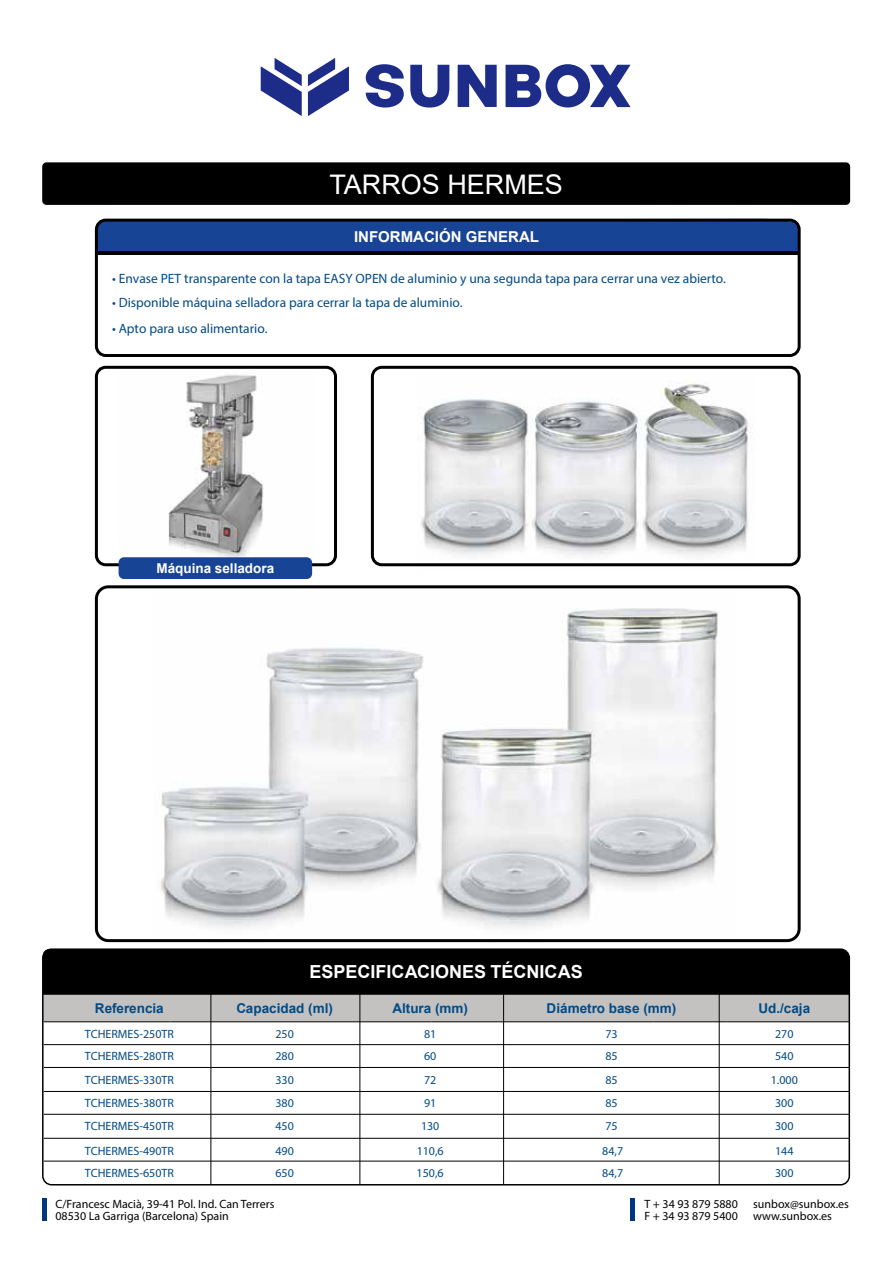
<style>
.page{position:relative;width:893px;height:1263px;background:#fff}
.page>*{position:absolute;margin:0;border:0;box-sizing:border-box;transform-origin:0 0}
.t1{font:27px "Arial";color:#fff}
.t2{font:700 18px "Arial";color:#fff}
.t3{font:700 15px "Arial";color:#fff}
.t4{font:13.5px "Myriad Pro";color:#004a87}
.t5{font:700 13.5px "Arial";color:#004a87}
.t6{font:700 13.5px "Arial";color:#fff}
.t7{font:12px "Myriad Pro";color:#004a87}
.t8{font:12px/12px "Myriad Pro";color:#000}
</style>
<div class="page">
<img style="left:153px;top:608px;width:581px;height:335px">
<img style="left:417px;top:381px;width:337px;height:186px">
<img style="left:118px;top:374px;width:194px;height:188px">
<div style="left:95px;top:585px;width:706px;height:357px;border:3px solid #000;border-radius:12px"></div>
<div style="left:42px;top:162px;width:808px;height:43px;background:#000;border-radius:4px"></div>
<div style="left:42px;top:1199px;width:5px;height:22px;background:#00377f"></div>
<hr style="left:630px;top:1199px;width:4px;height:22px;background:#00377f">
<div style="left:96px;top:217px;width:703px;height:34px;background:#184495"></div>
<hr style="left:97px;top:251px;width:702px;height:4px;background:#000">
<div style="left:95px;top:219px;width:706px;height:138px;border:3px solid #000;border-radius:9px"></div>
<svg style="left:44px;top:950px;width:803px;height:71px;background:#484747"></svg>
<div style="left:42px;top:948px;width:808px;height:237px;border:2px solid #000;border-radius:9px"></div>
<hr style="left:44px;top:1067px;width:805px;height:1px;background:#000">
<hr style="left:44px;top:1044px;width:805px;height:1px;background:#000">
<hr style="left:211px;top:990px;width:1px;height:194px;background:#000">
<hr style="left:359px;top:990px;width:1px;height:194px;background:#000">
<hr style="left:719px;top:990px;width:1px;height:194px;background:#000">
<hr style="left:44px;top:1021px;width:126px;height:1px;background:#000">
<hr style="left:170px;top:1021px;width:131px;height:1px;background:#000">
<hr style="left:44px;top:1091px;width:805px;height:1px;background:#000">
<hr style="left:44px;top:1114px;width:805px;height:1px;background:#000">
<hr style="left:44px;top:1138px;width:805px;height:1px;background:#000">
<hr style="left:44px;top:1161px;width:805px;height:1px;background:#000">
<hr style="left:301px;top:1021px;width:131px;height:1px;background:#000">
<hr style="left:432px;top:1021px;width:91px;height:1px;background:#000">
<hr style="left:523px;top:1021px;width:131px;height:1px;background:#000">
<hr style="left:654px;top:1021px;width:73px;height:1px;background:#000">
<hr style="left:727px;top:1021px;width:122px;height:1px;background:#000">
<hr style="left:503px;top:990px;width:1px;height:194px;background:#000">
<div style="left:95px;top:366px;width:242px;height:200px;border:3px solid #000;border-radius:9px"></div>
<div style="left:371px;top:366px;width:430px;height:200px;border:3px solid #000;border-radius:9px"></div>
<div style="left:119px;top:557px;width:193px;height:22px;background:#184495;border-radius:5px"></div>
<svg style="left:261px;top:58px;width:41px;height:58px"></svg>
<svg style="left:308px;top:58px;width:41px;height:58px"></svg>
<svg style="left:410px;top:65px;width:39px;height:43px"></svg>
<svg style="left:506px;top:64px;width:125px;height:44px"></svg>
<svg style="left:366px;top:64px;width:38px;height:44px"></svg>
<svg style="left:458px;top:65px;width:39px;height:42px"></svg>
<h1 class="t1" style="left:329px;top:166px;width:235px">TARROS HERMES</h1>
<p class="t3" style="left:354px;top:226px;width:186px">INFORMACIÓN GENERAL</p>
<p class="t4" style="left:112px;top:270px;width:615px">• Envase PET transparente con la tapa EASY OPEN de aluminio y una segunda tapa para cerrar una vez abierto.</p>
<p class="t4" style="left:112px;top:295px;width:352px">• Disponible máquina selladora para cerrar la tapa de aluminio.</p>
<p class="t4" style="left:112px;top:320px;width:157px">• Apto para uso alimentario.</p>
<p class="t6" style="left:156px;top:559px;width:119px">Máquina selladora</p>
<h2 class="t2" style="left:309px;top:959px;width:275px">ESPECIFICACIONES TÉCNICAS</h2>
<p class="t5" style="left:95px;top:999px;width:70px">Referencia</p>
<p class="t5" style="left:236px;top:999px;width:98px">Capacidad (ml)</p>
<p class="t5" style="left:392px;top:999px;width:77px">Altura (mm)</p>
<p class="t5" style="left:547px;top:999px;width:131px">Diámetro base (mm)</p>
<p class="t5" style="left:758px;top:999px;width:53px">Ud./caja</p>
<p class="t7" style="left:85px;top:1026px;width:91px">TCHERMES-250TR</p>
<p class="t7" style="left:275px;top:1026px;width:20px">250</p>
<p class="t7" style="left:424px;top:1026px;width:14px">81</p>
<p class="t7" style="left:605px;top:1026px;width:14px">73</p>
<p class="t7" style="left:775px;top:1026px;width:20px">270</p>
<p class="t7" style="left:85px;top:1048px;width:91px">TCHERMES-280TR</p>
<p class="t7" style="left:275px;top:1048px;width:20px">280</p>
<p class="t7" style="left:424px;top:1048px;width:14px">60</p>
<p class="t7" style="left:605px;top:1048px;width:14px">85</p>
<p class="t7" style="left:775px;top:1048px;width:20px">540</p>
<p class="t7" style="left:85px;top:1073px;width:91px">TCHERMES-330TR</p>
<p class="t7" style="left:85px;top:1119px;width:91px">TCHERMES-450TR</p>
<p class="t7" style="left:85px;top:1095px;width:91px">TCHERMES-380TR</p>
<p class="t7" style="left:275px;top:1073px;width:20px">330</p>
<p class="t7" style="left:275px;top:1119px;width:20px">450</p>
<p class="t7" style="left:275px;top:1096px;width:20px">380</p>
<p class="t7" style="left:424px;top:1073px;width:14px">72</p>
<p class="t7" style="left:421px;top:1119px;width:20px">130</p>
<p class="t7" style="left:424px;top:1096px;width:14px">91</p>
<p class="t7" style="left:605px;top:1073px;width:14px">85</p>
<p class="t7" style="left:605px;top:1119px;width:14px">75</p>
<p class="t7" style="left:605px;top:1096px;width:14px">85</p>
<p class="t7" style="left:771px;top:1073px;width:29px">1.000</p>
<p class="t7" style="left:775px;top:1096px;width:20px">300</p>
<p class="t7" style="left:775px;top:1119px;width:20px">300</p>
<p class="t7" style="left:85px;top:1143px;width:91px">TCHERMES-490TR</p>
<p class="t7" style="left:275px;top:1143px;width:20px">490</p>
<p class="t7" style="left:417px;top:1143px;width:29px">110,6</p>
<p class="t7" style="left:602px;top:1143px;width:22px">84,7</p>
<p class="t7" style="left:775px;top:1143px;width:20px">144</p>
<p class="t7" style="left:85px;top:1165px;width:91px">TCHERMES-650TR</p>
<p class="t7" style="left:275px;top:1165px;width:20px">650</p>
<p class="t7" style="left:417px;top:1165px;width:29px">150,6</p>
<p class="t7" style="left:602px;top:1165px;width:22px">84,7</p>
<p class="t7" style="left:775px;top:1165px;width:20px">300</p>
<p class="t8" style="left:55px;top:1198px;width:221px">C/Francesc Macià, 39-41 Pol. Ind. Can Terrers<br>08530 La Garriga (Barcelona) Spain</p>
<p class="t8" style="left:644px;top:1198px;width:95px">T + 34 93 879 5880</p>
<p class="t8" style="left:753px;top:1198px;width:97px">sunbox@sunbox.es</p>
<p class="t8" style="left:644px;top:1210px;width:95px">F + 34 93 879 5400</p>
<p class="t8" style="left:753px;top:1210px;width:80px">www.sunbox.es</p>
</div>
